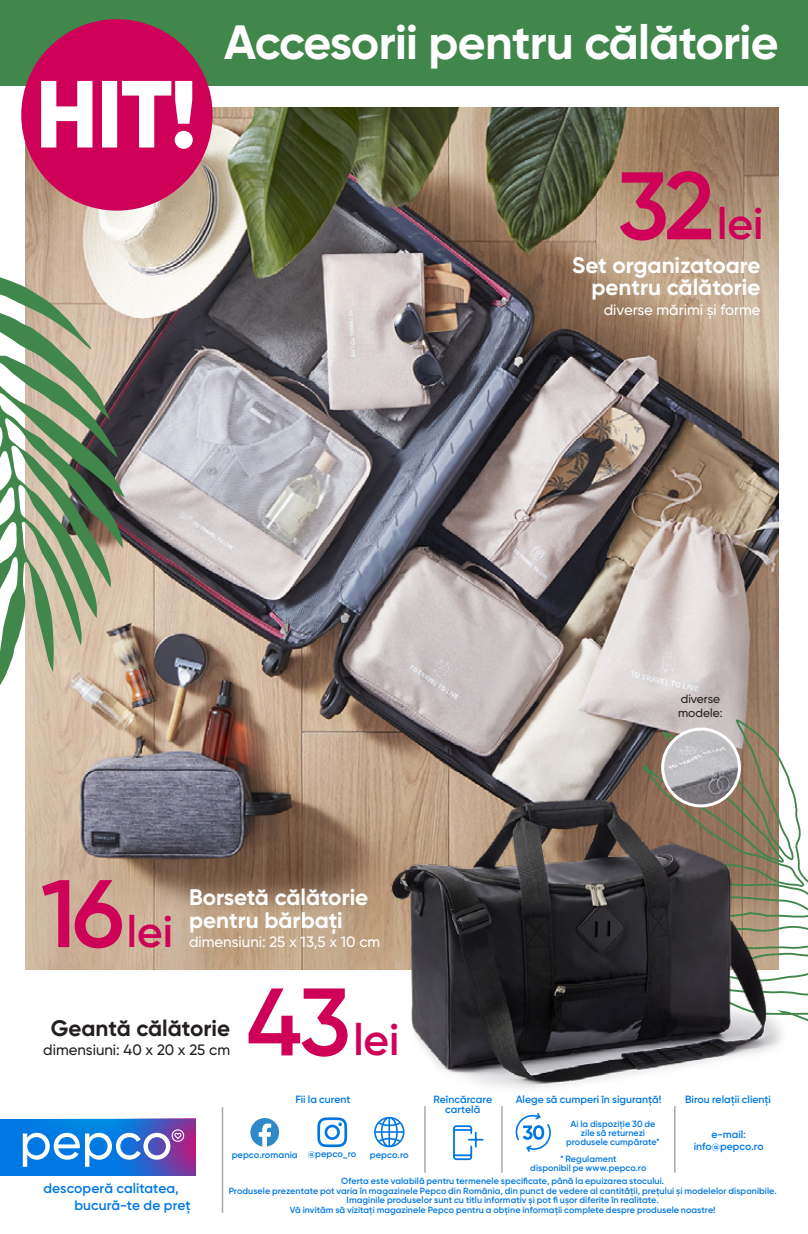
<style>
.page{position:relative;width:808px;height:1234px;background:#fff}
.page>*{position:absolute;margin:0;border:0;box-sizing:border-box;transform-origin:0 0}
.t1{font:700 48px "Gilroy";letter-spacing:-.015em;color:#fff}
.t2{font:600 44.1px "Gilroy";color:#ce0058}
.t3{font:700 22.5px/22.5px "Gilroy";color:#fff}
.t4{font:700 22.5px "Gilroy";color:#231f20}
.t5{font:500 15px "Gilroy";color:#fff}
.t6{font:500 15px "Gilroy";color:#231f20}
.t7{font:600 13.8px/16.5px "Gilroy";letter-spacing:.005em;color:#0078e3}
.t8{font:500 12px/13.5px "Gilroy";color:#231f20}
.t9{font:600 10.5px/12px "Gilroy";color:#0078e3;text-align:center}
.t10{font:600 9.3px "Gilroy";letter-spacing:.005em;color:#0078e3}
.t11{font:600 9px/9px "Gilroy";letter-spacing:.005em;color:#0078e3;text-align:center}
.s1{font-size:95.7px}
</style>
<div class="page">
<div style="left:0;top:0;width:808px;height:85px;background:#41874b"></div>
<img style="left:26px;top:107px;width:752px;height:862px">
<svg style="left:640px;top:719px;width:168px;height:302px"></svg>
<svg style="left:0;top:366px;width:125px;height:322px;background:#9aa789"></svg>
<svg style="left:0;top:274px;width:117px;height:183px;background:#a0ac8f"></svg>
<img style="left:663px;top:729px;width:76px;height:76px;border-radius:38px">
<div style="left:661px;top:727px;width:80px;height:80px;border:3px solid #fff;border-radius:50%"></div>
<svg style="left:453px;top:1125px;width:31px;height:35px"></svg>
<svg style="left:515px;top:1113px;width:36px;height:39px"></svg>
<hr style="left:424px;top:1105px;width:2px;height:67px;background:#a8a9ad">
<hr style="left:501px;top:1105px;width:2px;height:67px;background:#a8a9ad">
<hr style="left:674px;top:1105px;width:1px;height:67px;background:#a8a9ad">
<svg style="left:317px;top:1117px;width:30px;height:29px"></svg>
<svg style="left:250px;top:1118px;width:29px;height:28px"></svg>
<hr style="left:222px;top:1106px;width:1px;height:106px;background:#a8a9ad">
<svg style="left:374px;top:1116px;width:30px;height:30px"></svg>
<svg style="left:0;top:1118px;width:195px;height:56px;background:#4783d8"></svg>
<img style="left:372px;top:784px;width:419px;height:325px">
<div style="left:21px;top:19px;width:192px;height:191px;background:#ce0058;border-radius:50%"></div>
<svg style="left:41px;top:81px;width:152px;height:68px"></svg>
<h1 class="t1" style="left:224px;top:12px;width:556px">Accesorii pentru călătorie</h1>
<h2 class="t2" style="left:617px;top:196px;width:147px"><span class="s1">32</span>lei</h2>
<h3 class="t3" style="left:572px;top:253px;width:190px;text-align:right">Set organizatoare pentru călătorie</h3>
<h3 class="t5" style="left:604px;top:300px;width:158px">diverse mărimi și forme</h3>
<h2 class="t2" style="left:41px;top:904px;width:134px"><span class="s1">16</span>lei</h2>
<h3 class="t3" style="left:189px;top:885px;width:181px">Borsetă călătorie pentru bărbați</h3>
<h3 class="t5" style="left:189px;top:932px;width:193px">dimensiuni: 25 x 13,5 x 10 cm</h3>
<h3 class="t4" style="left:51px;top:1013px;width:181px">Geantă călătorie</h3>
<h3 class="t6" style="left:43px;top:1040px;width:188px">dimensiuni: 40 x 20 x 25 cm</h3>
<h2 class="t2" style="left:246px;top:1012px;width:155px"><span class="s1">43</span>lei</h2>
<h3 class="t8" style="left:678px;top:692px;width:46px">diverse modele:</h3>
<h3 class="t7" style="left:74px;top:1179px;width:118px;text-indent:-31px">descoperă calitatea, bucură-te de preț</h3>
<p class="t9" style="left:685px;top:1092px;width:87px">Birou relații clienți</p>
<p class="t9" style="left:295px;top:1092px;width:57px">Fii la curent</p>
<p class="t9" style="left:433px;top:1093px;width:60px;line-height:10.5px">Reîncărcare cartelă</p>
<p class="t9" style="left:516px;top:1092px;width:147px">Alege să cumperi în siguranță!</p>
<p class="t11" style="left:566px;top:1118px;width:95px">Ai la dispoziție 30 de zile să returnezi produsele cumpărate*</p>
<p class="t11" style="left:530px;top:1153px;width:118px">* Regulament<br>disponibil pe www.pepco.ro</p>
<p class="t9" style="left:694px;top:1128px;width:72px">e-mail: info@pepco.ro</p>
<p class="t10" style="left:232px;top:1148px;width:126px">pepco.romania @pepco_ro</p>
<p class="t10" style="left:370px;top:1148px;width:40px">pepco.ro</p>
<p class="t11" style="left:229px;top:1175px;width:549px;line-height:9.8px">Oferta este valabilă pentru termenele specificate, până la epuizarea stocului.<br>Produsele prezentate pot varia în magazinele Pepco din România, din punct de vedere al cantității, prețului și modelelor disponibile.<br>Imaginile produselor sunt cu titlu informativ și pot fi ușor diferite în realitate.<br>Vă invităm să vizitați magazinele Pepco pentru a obține informații complete despre produsele noastre!</p>
</div>
